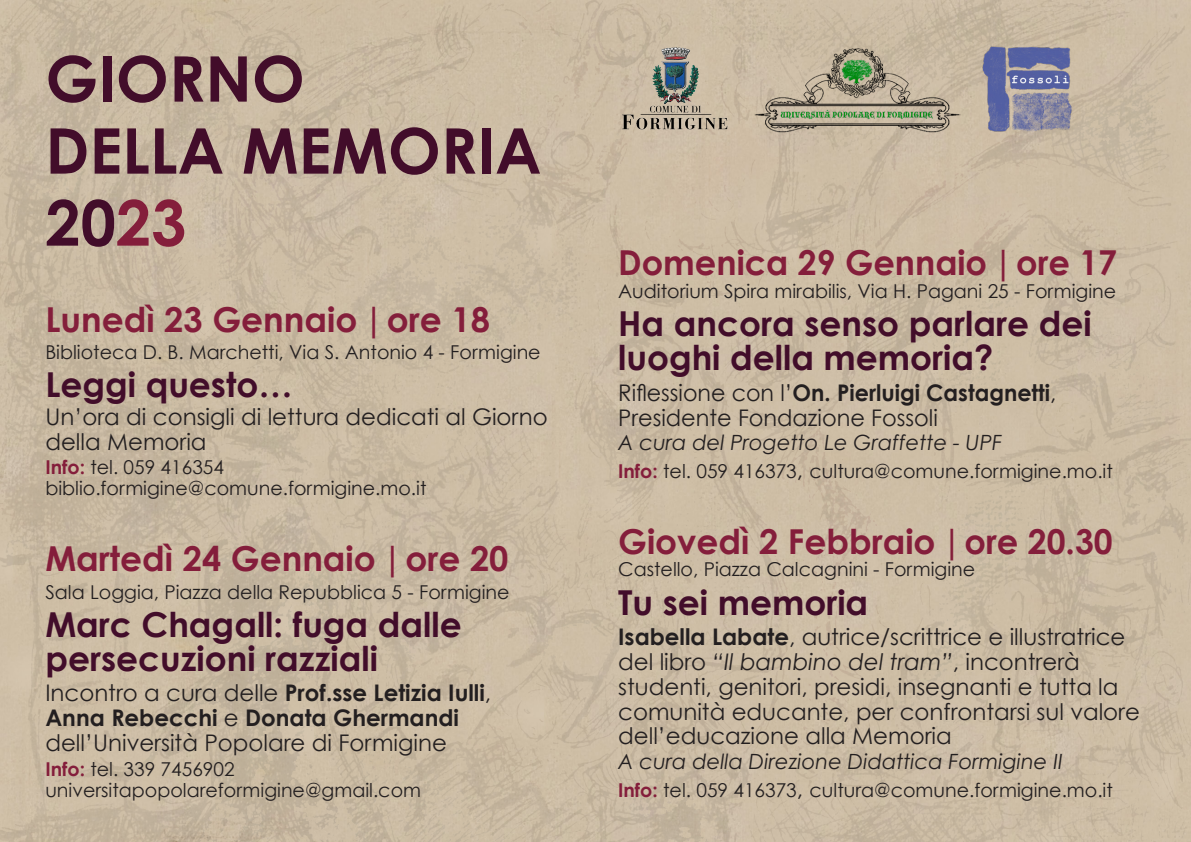
<style>
.page{position:relative;width:1191px;height:842px;background:#fff}
.page>*{position:absolute;margin:0;border:0;box-sizing:border-box;transform-origin:0 0}
.t1{font:700 63px "Century Gothic";color:#420d2a}
.t2{font:700 34.4px/34px "Century Gothic";color:#420d2a}
.t3{font:700 34.4px "Century Gothic";color:#841e3b}
.t4{font:22.8px/24.8px "Century Gothic";color:#231f20}
.t5{font:700 22.8px "Century Gothic";color:#231f20}
.t6{font:italic 21px "Century Gothic";color:#231f20}
.t7{font:19px "Century Gothic";color:#231f20}
.s1{color:#841e3b}
.s2{font-weight:700;color:#841e3b}
.s3{font-weight:400}
.s4{font-weight:700}
.s5{font-size:22.8px}
.s6{font-style:italic}
</style>
<div class="page">
<img style="left:0;top:0;width:1191px;height:842px">
<img style="left:618px;top:45px;width:113px;height:91px">
<img style="left:981px;top:45px;width:92px;height:89px">
<img style="left:753px;top:45px;width:207px;height:91px">
<p class="t1" style="left:45px;top:39px;width:261px">GIORNO</p>
<p class="t1" style="left:45px;top:111px;width:498px">DELLA MEMORIA</p>
<p class="t1" style="left:45px;top:183px;width:143px">20<span class="s1">23</span></p>
<p class="t3" style="left:45px;top:298px;width:446px">Lunedì 23 Gennaio | ore 18</p>
<p class="t7" style="left:45px;top:341px;width:497px">Biblioteca D. B. Marchetti, Via S. Antonio 4 - Formigine</p>
<p class="t2" style="left:45px;top:367px;width:249px">Leggi questo…</p>
<p class="t4" style="left:45px;top:404px;width:504px">Un’ora di consigli di lettura dedicati al Giorno della Memoria</p>
<p class="t7" style="left:45px;top:456px;width:180px"><span class="s2">Info:</span> tel. 059 416354</p>
<p class="t7" style="left:45px;top:477px;width:383px">biblio.formigine@comune.formigine.mo.it</p>
<p class="t3" style="left:45px;top:537px;width:464px">Martedì 24 Gennaio | ore 20</p>
<p class="t7" style="left:45px;top:580px;width:465px">Sala Loggia, Piazza della Repubblica 5 - Formigine</p>
<p class="t2" style="left:45px;top:606px;width:418px">Marc Chagall: fuga dalle persecuzioni razziali</p>
<p class="t5" style="left:45px;top:679px;width:447px"><span class="s3">Incontro a cura delle</span> Prof.sse Letizia Iulli<span class="s3">,</span></p>
<p class="t4" style="left:45px;top:705px;width:415px"><span class="s4">Anna Rebecchi</span> e <span class="s4">Donata Ghermandi </span>dell’Università Popolare di Formigine</p>
<p class="t7" style="left:45px;top:757px;width:191px"><span class="s2">Info:</span> tel. 339 7456902</p>
<p class="t7" style="left:45px;top:778px;width:377px">universitapopolareformigine@gmail.com</p>
<p class="t3" style="left:618px;top:241px;width:500px">Domenica 29 Gennaio | ore 17</p>
<p class="t7" style="left:618px;top:280px;width:499px">Auditorium Spira mirabilis, Via H. Pagani 25 - Formigine</p>
<p class="t2" style="left:618px;top:306px;width:475px">Ha ancora senso parlare dei luoghi della memoria?</p>
<p class="t4" style="left:618px;top:380px;width:440px">Riflessione con l’<span class="s4">On. Pierluigi Castagnetti</span>,<br>Presidente Fondazione Fossoli</p>
<p class="t6" style="left:618px;top:430px;width:385px">A cura del Progetto Le Graffette - UPF</p>
<p class="t7" style="left:618px;top:459px;width:496px"><span class="s2">Info:</span> tel. 059 416373<span class="s5">,</span> cultura@comune.formigine.mo.it</p>
<p class="t3" style="left:618px;top:519px;width:496px">Giovedì 2 Febbraio | ore 20.30</p>
<p class="t7" style="left:618px;top:558px;width:359px">Castello, Piazza Calcagnini - Formigine</p>
<p class="t2" style="left:618px;top:584px;width:252px">Tu sei memoria</p>
<p class="t4" style="left:618px;top:624px;width:523px"><span class="s4">Isabella Labate</span>, autrice/scrittrice e illustratrice del libro <span class="s6">“Il bambino del tram”</span>, incontrerà studenti, genitori, presidi, insegnanti e tutta la comunità educante, per confrontarsi sul valore dell’educazione alla Memoria</p>
<p class="t6" style="left:618px;top:749px;width:446px">A cura della Direzione Didattica Formigine II</p>
<p class="t7" style="left:618px;top:778px;width:496px"><span class="s2">Info:</span> tel. 059 416373<span class="s5">,</span> cultura@comune.formigine.mo.it</p>
</div>
